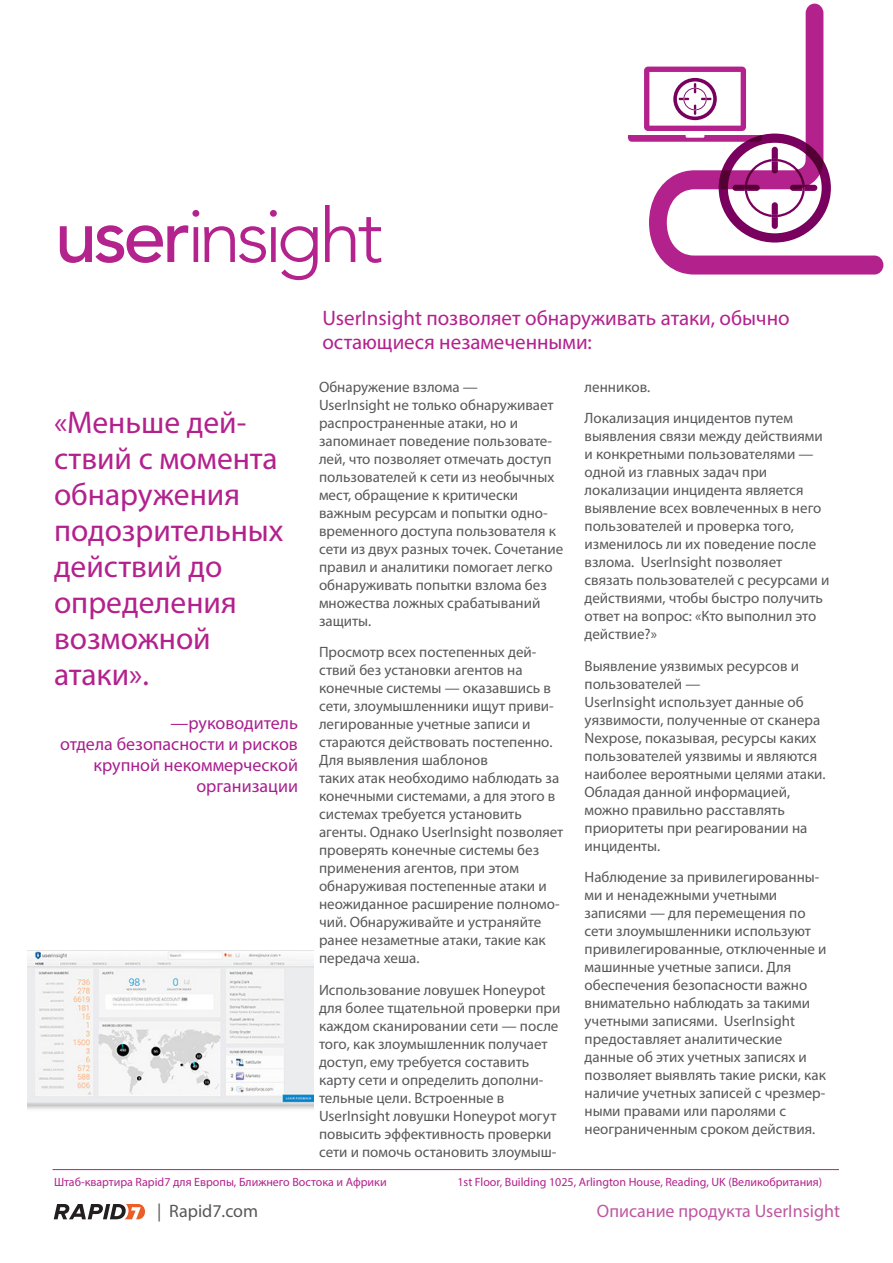
<style>
.page{position:relative;width:893px;height:1263px;background:#fff}
.page>*{position:absolute;margin:0;border:0;box-sizing:border-box;transform-origin:0 0}
._05_SidebarCopyLarge{font:31.5px/36px "Myriad Pro";color:#b3218d}
._03_BodyHead1{font:21px/24px "Myriad Pro";color:#b3218d}
._06_Quote_attibution{font:18px/21px "Myriad Pro";color:#a7208d;text-align:right}
.t1{font:18px "Myriad Pro";color:#be57a0}
.t2{font:18px "Myriad Pro";color:#57585a}
._03_Body{font:15px/18px "Myriad Pro";color:#57585a}
.t3{font:12px "Myriad Pro";color:#b3218d}
.s1{color:#b3218d}
</style>
<div class="page">
<svg style="left:54px;top:1204px;width:91px;height:15px"></svg>
<hr style="left:52px;top:1169px;width:787px;height:1px;background:#b3218d">
<svg style="left:60px;top:210px;width:258px;height:70px"></svg>
<svg style="left:325px;top:205px;width:56px;height:58px"></svg>
<svg style="left:649px;top:4px;width:234px;height:271px"></svg>
<svg style="left:628px;top:67px;width:203px;height:176px"></svg>
<img style="left:27px;top:951px;width:286px;height:158px">
<p class="_05_SidebarCopyLarge" style="left:54px;top:404px;width:231px">«Меньше дей&shy;ствий с момента обнаружения подозрительных действий до определения возможной атаки».</p>
<p class="_06_Quote_attibution" style="left:60px;top:712px;width:239px"><span class="s1">—</span>руководитель<br>отдела безопасности и рисков крупной некоммерческой организации</p>
<p class="_03_BodyHead1" style="left:322px;top:305px;width:469px">UserInsight позволяет обнаруживать атаки, обычно остающиеся незамеченными:</p>
<p class="_03_Body" style="left:319px;top:378px;width:246px">Обнаружение взлома —<br>UserInsight не только обнаруживает распространенные атаки, но и запоминает поведение пользовате&shy;лей, что позволяет отмечать доступ пользователей к сети из необычных мест, обращение к критически важным ресурсам и попытки одно&shy;временного доступа пользователя к сети из двух разных точек. Сочетание правил и аналитики помогает легко обнаруживать попытки взлома без множества ложных срабатываний защиты.</p>
<p class="_03_Body" style="left:319px;top:643px;width:246px">Просмотр всех постепенных дей&shy;ствий без установки агентов на конечные системы — оказавшись в сети, злоумышленники ищут приви&shy;легированные учетные записи и стараются действовать постепенно.<br>Для выявления шаблонов<br>таких атак необходимо наблюдать за конечными системами, а для этого в системах требуется установить агенты. Однако UserInsight позволяет проверять конечные системы без применения агентов, при этом обнаруживая постепенные атаки и неожиданное расширение полномо&shy;чий. Обнаруживайте и устраняйте ранее незаметные атаки, такие как передача хеша.</p>
<p class="_03_Body" style="left:319px;top:981px;width:243px">Использование ловушек Honeypot для более тщательной проверки при каждом сканировании сети — после того, как злоумышленник получает доступ, ему требуется составить карту сети и определить дополни&shy;тельные цели. Встроенные в UserInsight ловушки Honeypot могут повысить эффективность проверки сети и помочь остановить злоумыш-</p>
<p class="_03_Body" style="left:585px;top:378px;width:67px">ленников.</p>
<p class="_03_Body" style="left:585px;top:409px;width:246px">Локализация инцидентов путем выявления связи между действиями и конкретными пользователями — одной из главных задач при локализации инцидента является выявление всех вовлеченных в него пользователей и проверка того, изменилось ли их поведение после взлома. UserInsight позволяет связать пользователей с ресурсами и действиями, чтобы быстро получить ответ на вопрос: «Кто выполнил это действие?»</p>
<p class="_03_Body" style="left:585px;top:657px;width:243px">Выявление уязвимых ресурсов и пользователей —<br>UserInsight использует данные об уязвимости, полученные от сканера<br>Nexpose, показывая, ресурсы каких пользователей уязвимы и являются наиболее вероятными целями атаки.<br>Обладая данной информацией, можно правильно расставлять приоритеты при реагировании на инциденты.</p>
<p class="_03_Body" style="left:585px;top:868px;width:243px">Наблюдение за привилегированны&shy;ми и ненадежными учетными записями — для перемещения по сети злоумышленники используют привилегированные, отключенные и машинные учетные записи. Для обеспечения безопасности важно внимательно наблюдать за такими учетными записями. UserInsight предоставляет аналитические данные об этих учетных записях и позволяет выявлять такие риски, как наличие учетных записей с чрезмер&shy;ными правами или паролями с неограниченным сроком действия.</p>
<p class="t3" style="left:54px;top:1175px;width:334px">Штаб-квартира Rapid7 для Европы, Ближнего Востока и Африки</p>
<p class="t3" style="left:457px;top:1175px;width:366px">1st Floor, Building 1025, Arlington House, Reading, UK (Великобритания)</p>
<p class="t2" style="left:157px;top:1200px;width:102px">| Rapid7.com</p>
<p class="t1" style="left:597px;top:1200px;width:245px">Описание продукта UserInsight</p>
</div>
